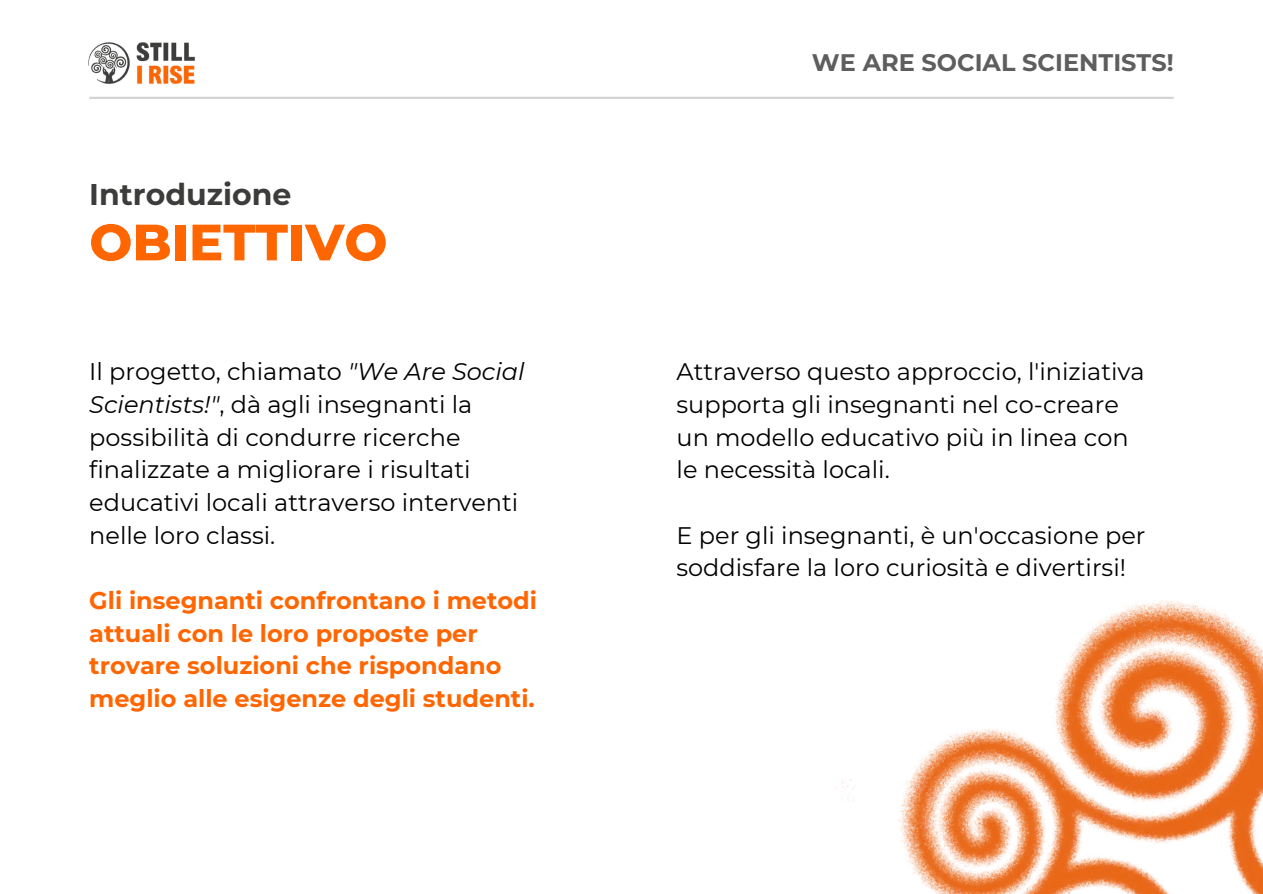
<style>
.page{position:relative;width:1263px;height:894px;background:#fff}
.page>*{position:absolute;margin:0;border:0;box-sizing:border-box;transform-origin:0 0}
.t1{font:800 51px "Montserrat";color:#f60}
.t2{font:700 30px "Montserrat";color:#3c3c3b}
.t3{font:24px/32.7px "Montserrat";color:#000}
.t4{font:700 24px/32.7px "Montserrat";color:#f60}
.t5{font:700 24px "Montserrat";color:#5e5e5e}
.s1{font-style:italic}
</style>
<div class="page">
<img style="left:841px;top:600px;width:422px;height:293px">
<img style="left:88px;top:42px;width:107px;height:42px">
<hr style="left:89px;top:97px;width:1085px;height:2px;background:#5e5e5e">
<p class="t2" style="left:89px;top:176px;width:204px">Introduzione</p>
<h1 class="t1" style="left:89px;top:211px;width:300px">OBIETTIVO</h1>
<p class="t3" style="left:89px;top:355px;width:437px">Il progetto, chiamato <span class="s1">"We Are Social Scientists!"</span>, dà agli insegnanti la possibilità di condurre ricerche finalizzate a migliorare i risultati educativi locali attraverso interventi nelle loro classi.</p>
<p class="t4" style="left:89px;top:584px;width:449px">Gli insegnanti confrontano i metodi attuali con le loro proposte per trovare soluzioni che rispondano meglio alle esigenze degli studenti.</p>
<p class="t5" style="left:812px;top:48px;width:363px">WE ARE SOCIAL SCIENTISTS!</p>
<p class="t3" style="left:677px;top:355px;width:470px">Attraverso questo approccio, l'iniziativa supporta gli insegnanti nel co-creare un modello educativo più in linea con le necessità locali.</p>
<p class="t3" style="left:677px;top:518px;width:470px">E per gli insegnanti, è un'occasione per soddisfare la loro curiosità e divertirsi!</p>
</div>
